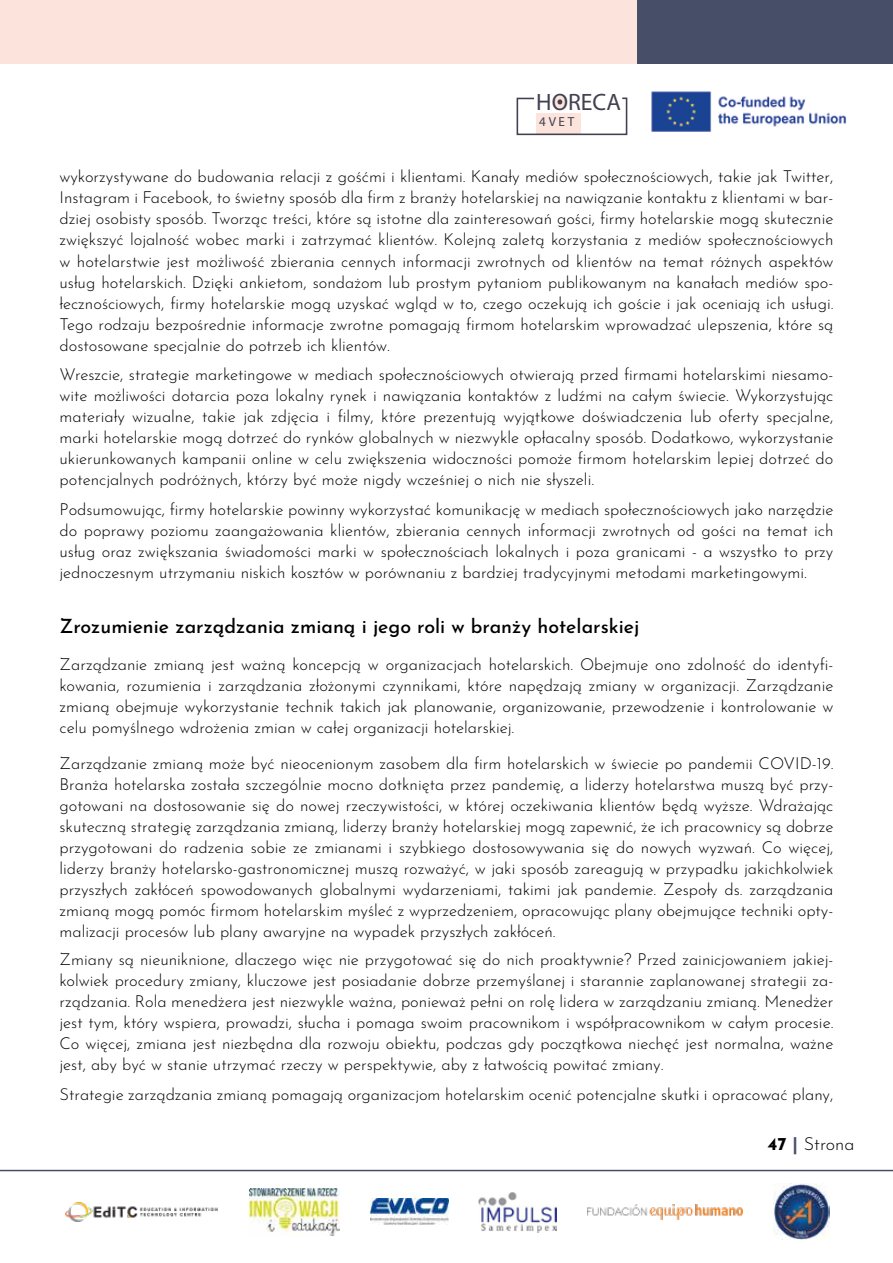
<style>
.page{position:relative;width:893px;height:1263px;background:#fff}
.page>*{position:absolute;margin:0;border:0;box-sizing:border-box;transform-origin:0 0}
.t1{font:600 23.7px "Josefin Sans";color:#424151}
.t2{font:500 19.5px "Josefin Sans";color:#000}
.t3{font:300 18px "Josefin Sans";color:#000}
.t4{font:300 16.5px/21px "Josefin Sans";color:#000;text-align:justify}
.t5{font:300 13.2px "Josefin Sans";color:#424151}
.s1{font-weight:700}
.s2{font-weight:700;color:#474e68}
</style>
<div class="page">
<div style="left:0;top:0;width:893px;height:64px;background:#fce3db"></div>
<div style="left:638px;top:0;width:255px;height:64px;background:#474e68"></div>
<div style="left:553px;top:95px;width:14px;height:14px;background:#fce3db;border-radius:50%"></div>
<svg style="left:516px;top:97px;width:112px;height:39px"></svg>
<img style="left:65px;top:1202px;width:153px;height:20px">
<img style="left:587px;top:1204px;width:155px;height:15px">
<img style="left:479px;top:1192px;width:77px;height:40px">
<img style="left:370px;top:1199px;width:78px;height:26px">
<img style="left:250px;top:1188px;width:90px;height:47px">
<img style="left:773px;top:1184px;width:56px;height:56px">
<hr style="left:0;top:1170px;width:893px;height:1px;background:#474e68">
<hr style="left:0;top:0;width:1px;height:64px;background:#474e68">
<img style="left:651px;top:91px;width:195px;height:41px">
<h1 class="t1" style="left:536px;top:87px;width:86px">HORECA</h1>
<p class="t5" style="left:539px;top:113px;width:37px">4VET</p>
<p class="t4" style="left:60px;top:165px;width:775px">wykorzystywane do budowania relacji z gośćmi i klientami. Kanały mediów społecznościowych, takie jak Twitter, Instagram i Facebook, to świetny sposób dla firm z branży hotelarskiej na nawiązanie kontaktu z klientami w bar&shy;dziej osobisty sposób. Tworząc treści, które są istotne dla zainteresowań gości, firmy hotelarskie mogą skutecznie zwiększyć lojalność wobec marki i zatrzymać klientów. Kolejną zaletą korzystania z mediów społecznościowych w hotelarstwie jest możliwość zbierania cennych informacji zwrotnych od klientów na temat różnych aspektów usług hotelarskich. Dzięki ankietom, sondażom lub prostym pytaniom publikowanym na kanałach mediów spo&shy;łecznościowych, firmy hotelarskie mogą uzyskać wgląd w to, czego oczekują ich goście i jak oceniają ich usługi.<br>Tego rodzaju bezpośrednie informacje zwrotne pomagają firmom hotelarskim wprowadzać ulepszenia, które są dostosowane specjalnie do potrzeb ich klientów.</p>
<p class="t4" style="left:60px;top:362px;width:775px">Wreszcie, strategie marketingowe w mediach społecznościowych otwierają przed firmami hotelarskimi niesamo&shy;wite możliwości dotarcia poza lokalny rynek i nawiązania kontaktów z ludźmi na całym świecie. Wykorzystując materiały wizualne, takie jak zdjęcia i filmy, które prezentują wyjątkowe doświadczenia lub oferty specjalne, marki hotelarskie mogą dotrzeć do rynków globalnych w niezwykle opłacalny sposób. Dodatkowo, wykorzystanie ukierunkowanych kampanii online w celu zwiększenia widoczności pomoże firmom hotelarskim lepiej dotrzeć do potencjalnych podróżnych, którzy być może nigdy wcześniej o nich nie słyszeli.</p>
<p class="t4" style="left:60px;top:497px;width:775px">Podsumowując, firmy hotelarskie powinny wykorzystać komunikację w mediach społecznościowych jako narzędzie do poprawy poziomu zaangażowania klientów, zbierania cennych informacji zwrotnych od gości na temat ich usług oraz zwiększania świadomości marki w społecznościach lokalnych i poza granicami - a wszystko to przy jednoczesnym utrzymaniu niskich kosztów w porównaniu z bardziej tradycyjnymi metodami marketingowymi.</p>
<p class="t2" style="left:60px;top:611px;width:581px">Zrozumienie zarządzania zmianą i jego roli w branży hotelarskiej</p>
<p class="t4" style="left:60px;top:652px;width:775px">Zarządzanie zmianą jest ważną koncepcją w organizacjach hotelarskich. Obejmuje ono zdolność do identyfi&shy;kowania, rozumienia i zarządzania złożonymi czynnikami, które napędzają zmiany w organizacji. Zarządzanie zmianą obejmuje wykorzystanie technik takich jak planowanie, organizowanie, przewodzenie i kontrolowanie w celu pomyślnego wdrożenia zmian w całej organizacji hotelarskiej.</p>
<p class="t4" style="left:60px;top:751px;width:775px">Zarządzanie zmianą może być nieocenionym zasobem dla firm hotelarskich w świecie po pandemii COVID-19.<br>Branża hotelarska została szczególnie mocno dotknięta przez pandemię, a liderzy hotelarstwa muszą być przy&shy;gotowani na dostosowanie się do nowej rzeczywistości, w której oczekiwania klientów będą wyższe. Wdrażając skuteczną strategię zarządzania zmianą, liderzy branży hotelarskiej mogą zapewnić, że ich pracownicy są dobrze przygotowani do radzenia sobie ze zmianami i szybkiego dostosowywania się do nowych wyzwań. Co więcej, liderzy branży hotelarsko-gastronomicznej muszą rozważyć, w jaki sposób zareagują w przypadku jakichkolwiek przyszłych zakłóceń spowodowanych globalnymi wydarzeniami, takimi jak pandemie. Zespoły ds. zarządzania zmianą mogą pomóc firmom hotelarskim myśleć z wyprzedzeniem, opracowując plany obejmujące techniki opty&shy;malizacji procesów lub plany awaryjne na wypadek przyszłych zakłóceń.</p>
<p class="t4" style="left:60px;top:947px;width:775px">Zmiany są nieuniknione, dlaczego więc nie przygotować się do nich proaktywnie? Przed zainicjowaniem jakiej&shy;kolwiek procedury zmiany, kluczowe jest posiadanie dobrze przemyślanej i starannie zaplanowanej strategii za&shy;rządzania. Rola menedżera jest niezwykle ważna, ponieważ pełni on rolę lidera w zarządzaniu zmianą. Menedżer jest tym, który wspiera, prowadzi, słucha i pomaga swoim pracownikom i współpracownikom w całym procesie.<br>Co więcej, zmiana jest niezbędna dla rozwoju obiektu, podczas gdy początkowa niechęć jest normalna, ważne jest, aby być w stanie utrzymać rzeczy w perspektywie, aby z łatwością powitać zmiany.</p>
<p class="t4" style="left:60px;top:1082px;width:775px">Strategie zarządzania zmianą pomagają organizacjom hotelarskim ocenić potencjalne skutki i opracować plany,</p>
<p class="t3" style="left:767px;top:1130px;width:89px"><span class="s1">47</span> <span class="s2">|</span> Strona</p>
</div>
